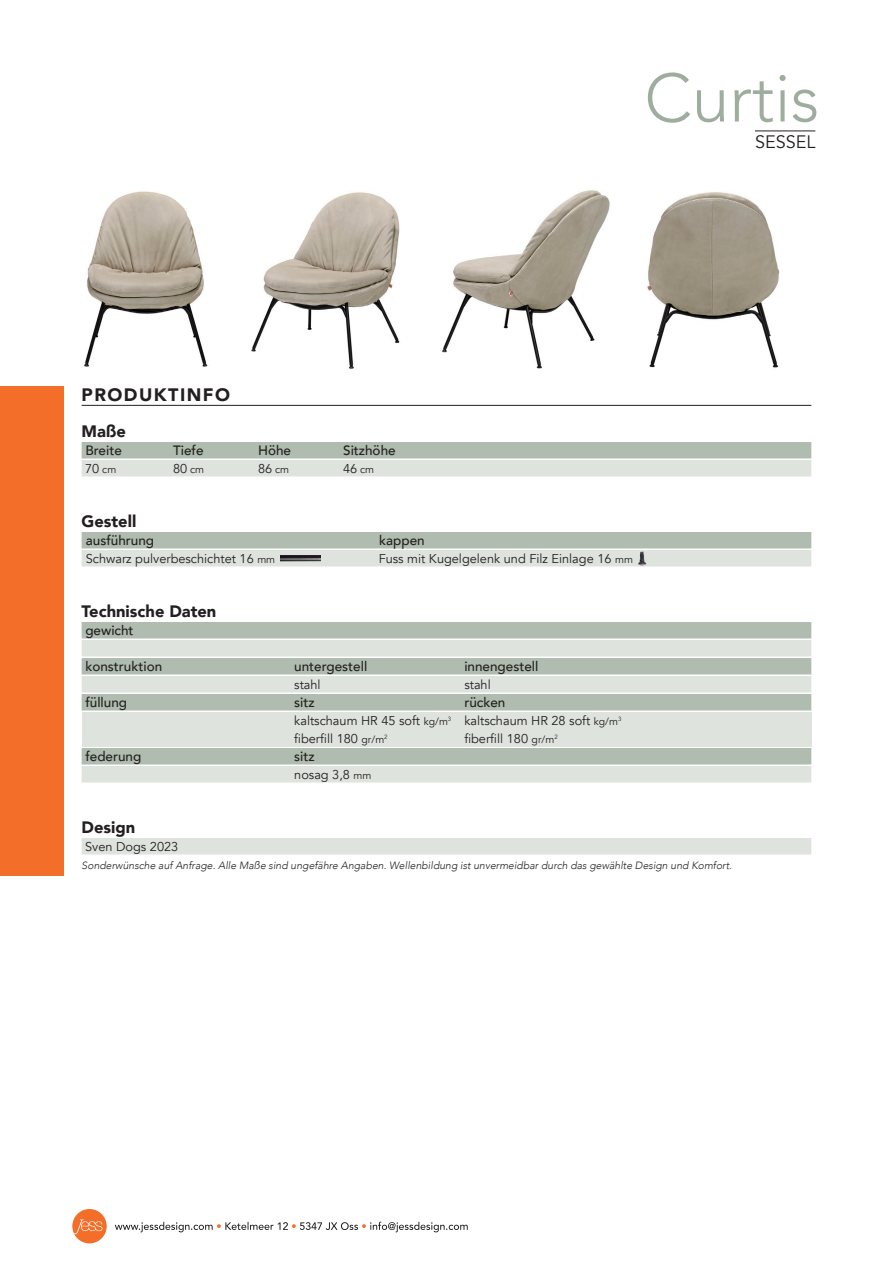
<style>
.page{position:relative;width:893px;height:1263px;background:#fff}
.page>*{position:absolute;margin:0;border:0;box-sizing:border-box;transform-origin:0 0}
.Titelkop_rechts{font:300 67.5px "Avenir";color:#9ead9e}
.Titel{font:900 18px "Avenir";letter-spacing:.08em;color:#231f20}
.Subkop_rechts{font:18px "Avenir";color:#231f20}
.Measurements{font:900 16.5px "Avenir";color:#231f20}
.arikelkopjes{font:500 13.5px "Avenir";color:#231f20}
.Artikeltekst_prijsta{font:12.75px "Avenir";color:#231f20}
._1witregel{font:12.75px "Avenir";color:#231f20}
.Witregel_onder_dikke{font:12.75px "Avenir";color:#231f20}
.kleine_zinnetjes{font:italic 300 10.5px "Avenir";color:#231f20}
.s1{font-size:10.5px}
</style>
<div class="page">
<div style="left:0;top:387px;width:64px;height:489px;background:#f36e28"></div>
<div style="left:72px;top:1209px;width:35px;height:34px;background:#f36e28;border-radius:50%"></div>
<svg style="left:74px;top:1219px;width:28px;height:15px"></svg>
<svg style="left:115px;top:1222px;width:353px;height:10px"></svg>
<hr style="left:82px;top:405px;width:729px;height:1px;background:#231f20">
<div style="left:82px;top:442px;width:729px;height:16px;background:#afbcaf"></div>
<div style="left:82px;top:460px;width:729px;height:16px;background:#dee3de"></div>
<div style="left:82px;top:532px;width:729px;height:16px;background:#afbcaf"></div>
<div style="left:82px;top:550px;width:729px;height:16px;background:#dee3de"></div>
<div style="left:82px;top:622px;width:729px;height:16px;background:#afbcaf"></div>
<div style="left:82px;top:640px;width:729px;height:16px;background:#dee3de"></div>
<div style="left:82px;top:658px;width:729px;height:16px;background:#afbcaf"></div>
<div style="left:82px;top:676px;width:729px;height:16px;background:#dee3de"></div>
<div style="left:82px;top:694px;width:729px;height:16px;background:#afbcaf"></div>
<div style="left:82px;top:712px;width:729px;height:34px;background:#dee3de"></div>
<div style="left:82px;top:748px;width:729px;height:16px;background:#afbcaf"></div>
<div style="left:82px;top:766px;width:729px;height:16px;background:#dee3de"></div>
<div style="left:82px;top:838px;width:729px;height:16px;background:#dee3de"></div>
<hr style="left:755px;top:131px;width:60px;height:1px;background:#231f20">
<img style="left:281px;top:555px;width:39px;height:6px">
<img style="left:638px;top:551px;width:9px;height:15px">
<img style="left:84px;top:191px;width:124px;height:176px">
<img style="left:251px;top:192px;width:149px;height:177px">
<img style="left:442px;top:190px;width:168px;height:179px">
<img style="left:647px;top:192px;width:133px;height:176px">
<p class="Titelkop_rechts" style="left:644px;top:58px;width:177px">Curtis</p>
<p class="Subkop_rechts" style="left:755px;top:131px;width:62px">SESSEL</p>
<p class="Titel" style="left:82px;top:379px;width:150px">PRODUKTINFO</p>
<p class="Measurements" style="left:82px;top:417px;width:46px">Maße</p>
<p class="arikelkopjes" style="left:85px;top:438px;width:38px">Breite</p>
<p class="arikelkopjes" style="left:173px;top:438px;width:32px">Tiefe</p>
<p class="arikelkopjes" style="left:258px;top:438px;width:35px">Höhe</p>
<p class="arikelkopjes" style="left:343px;top:438px;width:54px">Sitzhöhe</p>
<p class="Artikeltekst_prijsta" style="left:85px;top:461px;width:33px">70 <span class="s1">cm</span></p>
<p class="Artikeltekst_prijsta" style="left:173px;top:461px;width:33px">80 <span class="s1">cm</span></p>
<p class="Artikeltekst_prijsta" style="left:258px;top:461px;width:33px">86 <span class="s1">cm</span></p>
<p class="Artikeltekst_prijsta" style="left:343px;top:461px;width:33px">46 <span class="s1">cm</span></p>
<p class="Measurements" style="left:82px;top:507px;width:56px">Gestell</p>
<p class="arikelkopjes" style="left:86px;top:528px;width:70px">ausführung</p>
<p class="arikelkopjes" style="left:379px;top:528px;width:47px">kappen</p>
<p class="Artikeltekst_prijsta" style="left:86px;top:551px;width:191px">Schwarz pulverbeschichtet 16 <span class="s1">mm</span></p>
<p class="Artikeltekst_prijsta" style="left:379px;top:551px;width:256px">Fuss mit Kugelgelenk und Filz Einlage 16 <span class="s1">mm</span></p>
<p class="Measurements" style="left:82px;top:597px;width:136px">Technische Daten</p>
<p class="arikelkopjes" style="left:85px;top:618px;width:50px">gewicht</p>
<p class="arikelkopjes" style="left:85px;top:654px;width:78px">konstruktion</p>
<p class="arikelkopjes" style="left:294px;top:654px;width:74px">untergestell</p>
<p class="arikelkopjes" style="left:464px;top:654px;width:75px">innengestell</p>
<p class="Artikeltekst_prijsta" style="left:294px;top:677px;width:28px">stahl</p>
<p class="Artikeltekst_prijsta" style="left:464px;top:677px;width:28px">stahl</p>
<p class="arikelkopjes" style="left:85px;top:690px;width:43px">füllung</p>
<p class="arikelkopjes" style="left:294px;top:690px;width:22px">sitz</p>
<p class="arikelkopjes" style="left:464px;top:690px;width:43px">rücken</p>
<p class="_1witregel" style="left:294px;top:713px;width:329px">kaltschaum HR 45 soft <span class="s1">kg/m</span><sup>3</sup> kaltschaum HR 28 soft <span class="s1">kg/m</span><sup>3</sup></p>
<p class="Witregel_onder_dikke" style="left:294px;top:731px;width:95px">fiberfill 180 <span class="s1">gr/m</span><sup>2</sup></p>
<p class="Witregel_onder_dikke" style="left:464px;top:731px;width:95px">fiberfill 180 <span class="s1">gr/m</span><sup>2</sup></p>
<p class="arikelkopjes" style="left:85px;top:744px;width:58px">federung</p>
<p class="arikelkopjes" style="left:294px;top:744px;width:22px">sitz</p>
<p class="Artikeltekst_prijsta" style="left:294px;top:767px;width:79px">nosag 3,8 <span class="s1">mm</span></p>
<p class="Measurements" style="left:82px;top:813px;width:55px">Design</p>
<p class="Artikeltekst_prijsta" style="left:85px;top:839px;width:95px">Sven Dogs 2023</p>
<p class="kleine_zinnetjes" style="left:82px;top:859px;width:652px">Sonderwünsche auf Anfrage. Alle Maße sind ungefähre Angaben. Wellenbildung ist unvermeidbar durch das gewählte Design und Komfort.</p>
</div>
